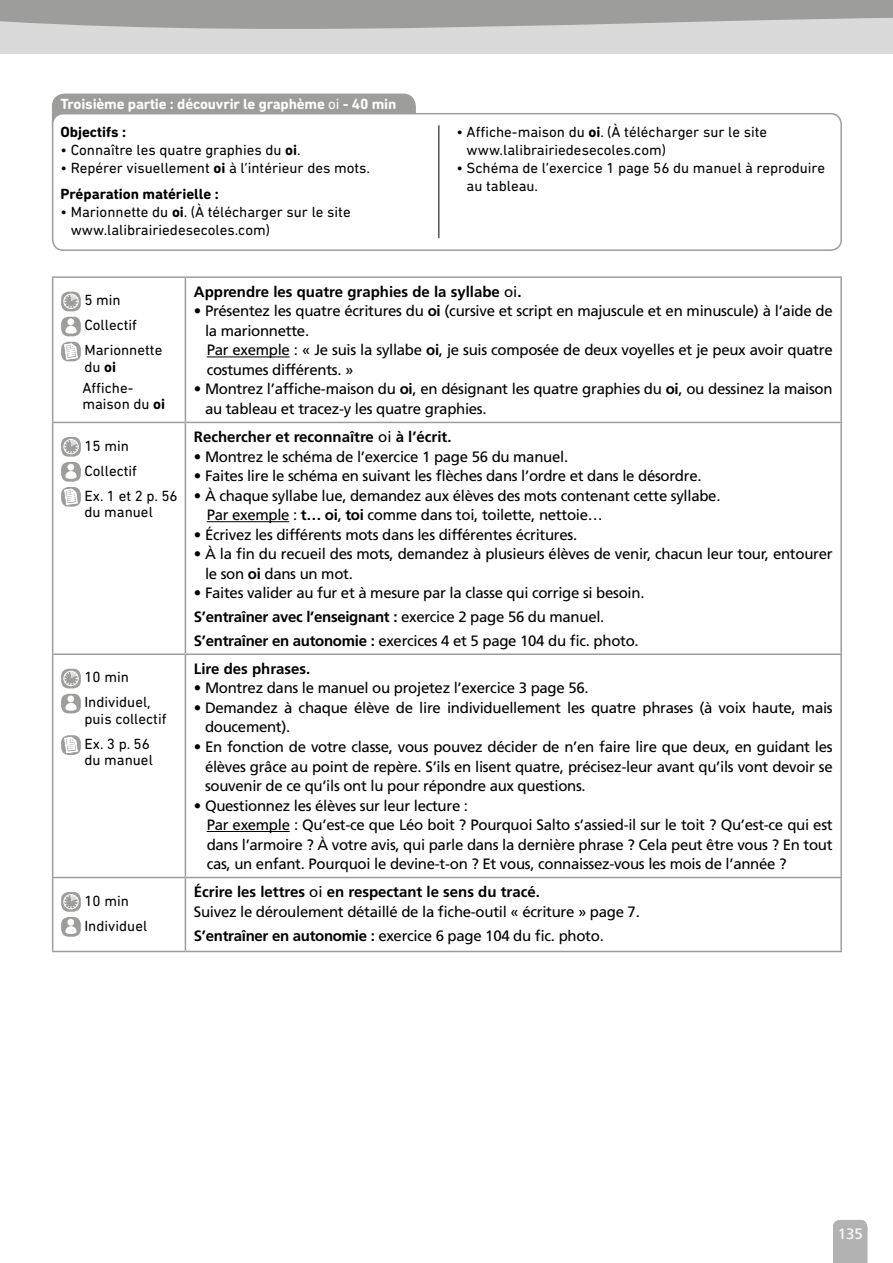
<style>
.page{position:relative;width:893px;height:1263px;background:#fff}
.page>*{position:absolute;margin:0;border:0;box-sizing:border-box;transform-origin:0 0}
.t1{font:15px/19.5px "Frutiger LT Std";letter-spacing:-.02em;color:#000}
.t2{font:15px/25px "DIN Next Rounded LT Pro";color:#000}
.t3{font:700 15px "Frutiger LT Std";color:#000}
.t4{font:700 15px "DIN Next Rounded LT Pro";letter-spacing:-.01em;color:#fff}
.t5{font:700 15px "DIN Next Rounded LT Pro";color:#000}
.t6{font:15px "Frutiger LT Std";color:#fff}
.s1{font-weight:400}
.s2{font-weight:700}
</style>
<div class="page">
<div style="left:0;top:6px;width:893px;height:48px;background:#dadada"></div>
<svg style="left:0;top:13px;width:893px;height:16px"></svg>
<svg style="left:833px;top:1220px;width:34px;height:43px"></svg>
<div style="left:0;top:0;width:893px;height:13px;background:#9d9d9c"></div>
<svg style="left:53px;top:278px;width:787px;height:673px"></svg>
<hr style="left:52px;top:276px;width:133px;height:2px;background:#9d9d9c">
<hr style="left:52px;top:278px;width:1px;height:144px;background:#9d9d9c">
<hr style="left:185px;top:276px;width:657px;height:2px;background:#9d9d9c">
<hr style="left:185px;top:278px;width:1px;height:144px;background:#9d9d9c">
<hr style="left:840px;top:278px;width:2px;height:144px;background:#9d9d9c">
<hr style="left:52px;top:422px;width:133px;height:1px;background:#9d9d9c">
<hr style="left:52px;top:423px;width:1px;height:230px;background:#9d9d9c">
<hr style="left:185px;top:422px;width:657px;height:1px;background:#9d9d9c">
<hr style="left:185px;top:423px;width:1px;height:230px;background:#9d9d9c">
<hr style="left:840px;top:423px;width:2px;height:230px;background:#9d9d9c">
<hr style="left:52px;top:653px;width:133px;height:2px;background:#9d9d9c">
<hr style="left:185px;top:653px;width:657px;height:2px;background:#9d9d9c">
<hr style="left:52px;top:655px;width:1px;height:222px;background:#9d9d9c">
<hr style="left:185px;top:655px;width:1px;height:222px;background:#9d9d9c">
<hr style="left:840px;top:655px;width:2px;height:222px;background:#9d9d9c">
<hr style="left:52px;top:877px;width:133px;height:1px;background:#9d9d9c">
<hr style="left:52px;top:878px;width:1px;height:73px;background:#9d9d9c">
<hr style="left:185px;top:877px;width:657px;height:1px;background:#9d9d9c">
<hr style="left:185px;top:878px;width:1px;height:73px;background:#9d9d9c">
<hr style="left:840px;top:878px;width:2px;height:73px;background:#9d9d9c">
<hr style="left:52px;top:951px;width:133px;height:1px;background:#9d9d9c">
<hr style="left:185px;top:951px;width:657px;height:1px;background:#9d9d9c">
<div style="left:61px;top:292px;width:20px;height:19px;background:#9d9d9c;border-radius:8px"></div>
<div style="left:63px;top:294px;width:16px;height:15px;border:1px solid #fff;border-radius:50%"></div>
<svg style="left:64px;top:294px;width:14px;height:14px"></svg>
<div style="left:61px;top:317px;width:20px;height:19px;background:#9d9d9c;border-radius:8px"></div>
<div style="left:67px;top:318px;width:7px;height:7px;background:#fff;border-radius:50%"></div>
<svg style="left:65px;top:326px;width:12px;height:8px"></svg>
<div style="left:61px;top:342px;width:20px;height:19px;background:#9d9d9c;border-radius:8px"></div>
<svg style="left:64px;top:343px;width:14px;height:17px"></svg>
<hr style="left:207px;top:357px;width:83px;height:1px;background:#000">
<svg style="left:61px;top:437px;width:20px;height:20px"></svg>
<div style="left:63px;top:439px;width:16px;height:15px;border:1px solid #fff;border-radius:50%"></div>
<svg style="left:64px;top:439px;width:14px;height:15px"></svg>
<div style="left:61px;top:462px;width:20px;height:20px;background:#9d9d9c;border-radius:8px"></div>
<div style="left:67px;top:464px;width:7px;height:7px;background:#fff;border-radius:50%"></div>
<svg style="left:65px;top:471px;width:12px;height:8px"></svg>
<div style="left:61px;top:487px;width:20px;height:20px;background:#9d9d9c;border-radius:8px"></div>
<svg style="left:64px;top:488px;width:14px;height:17px"></svg>
<hr style="left:207px;top:521px;width:82px;height:1px;background:#000">
<div style="left:61px;top:669px;width:20px;height:19px;background:#9d9d9c;border-radius:8px"></div>
<div style="left:63px;top:671px;width:16px;height:15px;border:1px solid #fff;border-radius:50%"></div>
<svg style="left:64px;top:671px;width:14px;height:15px"></svg>
<div style="left:61px;top:694px;width:20px;height:19px;background:#9d9d9c;border-radius:8px"></div>
<div style="left:67px;top:696px;width:7px;height:6px;background:#fff;border-radius:50%"></div>
<svg style="left:65px;top:703px;width:12px;height:8px"></svg>
<div style="left:61px;top:735px;width:20px;height:20px;background:#9d9d9c;border-radius:8px"></div>
<svg style="left:64px;top:736px;width:14px;height:17px"></svg>
<hr style="left:207px;top:831px;width:83px;height:1px;background:#000">
<svg style="left:61px;top:892px;width:20px;height:20px"></svg>
<div style="left:63px;top:894px;width:16px;height:15px;border:1px solid #fff;border-radius:50%"></div>
<svg style="left:64px;top:894px;width:14px;height:15px"></svg>
<div style="left:61px;top:917px;width:20px;height:20px;background:#9d9d9c;border-radius:8px"></div>
<div style="left:67px;top:919px;width:7px;height:7px;background:#fff;border-radius:50%"></div>
<svg style="left:65px;top:926px;width:12px;height:8px"></svg>
<div style="left:52px;top:94px;width:364px;height:46px;background:#9d9d9c;border-radius:13px"></div>
<div style="left:53px;top:114px;width:788px;height:136px;background:#fff;border-radius:11px"></div>
<div style="left:52px;top:113px;width:790px;height:138px;border:2px solid #9d9d9c;border-radius:11px"></div>
<hr style="left:438px;top:125px;width:1px;height:113px;background:#000">
<p class="t4" style="left:60px;top:95px;width:337px">Troisième partie : découvrir le graphème <span class="s1">oi</span> - 40 min</p>
<p class="t5" style="left:60px;top:123px;width:67px">Objectifs :</p>
<p class="t2" style="left:60px;top:137px;width:242px">• Connaître les quatre graphies du <span class="s2">oi</span>.</p>
<p class="t2" style="left:60px;top:154px;width:311px;line-height:26.5px">• Repérer visuellement <span class="s2">oi</span> à l’intérieur des mots.<br><span class="s2">Préparation matérielle :</span></p>
<p class="t2" style="left:71px;top:203px;width:282px;line-height:18px;text-indent:-10px">• Marionnette du <span class="s2">oi</span>. (À télécharger sur le site www.lalibrairiedesecoles.com)</p>
<p class="t2" style="left:467px;top:122px;width:302px;line-height:18px;text-indent:-10px">• Affiche-maison du <span class="s2">oi</span>. (À télécharger sur le site www.lalibrairiedesecoles.com)</p>
<p class="t2" style="left:467px;top:158px;width:360px;line-height:18px;text-indent:-10px">• Schéma de l’exercice 1 page 56 du manuel à reproduire au tableau.</p>
<p class="t2" style="left:84px;top:288px;width:79px">5 min<br>Collectif<br>Marionnette</p>
<p class="t2" style="left:82px;top:356px;width:53px;line-height:20.7px">du <span class="s2">oi<br></span>Affiche-</p>
<p class="t2" style="left:82px;top:391px;width:84px">maison du <span class="s2">oi</span></p>
<p class="t2" style="left:84px;top:433px;width:95px">15 min<br>Collectif<br>Ex. 1 et 2 p. 56</p>
<p class="t2" style="left:84px;top:499px;width:70px">du manuel</p>
<p class="t2" style="left:84px;top:665px;width:68px">10 min<br>Individuel,</p>
<p class="t2" style="left:84px;top:706px;width:84px">puis collectif<br>Ex. 3 p. 56</p>
<p class="t2" style="left:84px;top:748px;width:70px">du manuel</p>
<p class="t3" style="left:194px;top:283px;width:329px">Apprendre les quatre graphies de la syllabe <span class="s1">oi</span>.</p>
<p class="t1" style="left:205px;top:301px;width:629px;text-indent:-11px">• Présentez les quatre écritures du <span class="s2">oi</span> (cursive et script en majuscule et en minuscule) à l’aide de la marionnette.<br>Par exemple : « Je suis la syllabe <span class="s2">oi</span>, je suis composée de deux voyelles et je peux avoir quatre costumes différents. »</p>
<p class="t1" style="left:205px;top:379px;width:629px;text-indent:-11px">• Montrez l’affiche-maison du <span class="s2">oi</span>, en désignant les quatre graphies du <span class="s2">oi</span>, ou dessinez la maison au tableau et tracez-y les quatre graphies.</p>
<p class="t3" style="left:194px;top:428px;width:259px">Rechercher et reconnaître <span class="s1">oi</span> à l’écrit.</p>
<p class="t1" style="left:194px;top:447px;width:376px">• Montrez le schéma de l’exercice 1 page 56 du manuel.</p>
<p class="t1" style="left:194px;top:466px;width:509px">• Faites lire le schéma en suivant les flèches dans l’ordre et dans le désordre.</p>
<p class="t1" style="left:207px;top:486px;width:515px;text-indent:-13px">• À chaque syllabe lue, demandez aux élèves des mots contenant cette syllabe.<br>Par exemple : <span class="s2">t… oi</span>, <span class="s2">toi</span> comme dans toi, toilette, nettoie…</p>
<p class="t1" style="left:194px;top:525px;width:385px">• Écrivez les différents mots dans les différentes écritures.</p>
<p class="t1" style="left:205px;top:544px;width:629px;text-indent:-11px">• À la fin du recueil des mots, demandez à plusieurs élèves de venir, chacun leur tour, entourer le son <span class="s2">oi</span> dans un mot.</p>
<p class="t1" style="left:194px;top:581px;width:452px;line-height:23.7px">• Faites valider au fur et à mesure par la classe qui corrige si besoin.<br><span class="s2">S’entraîner avec l’enseignant :</span> exercice 2 page 56 du manuel.<br><span class="s2">S’entraîner en autonomie :</span> exercices 4 et 5 page 104 du fic. photo.</p>
<p class="t3" style="left:194px;top:660px;width:118px">Lire des phrases.</p>
<p class="t1" style="left:194px;top:679px;width:396px">• Montrez dans le manuel ou projetez l’exercice 3 page 56.</p>
<p class="t1" style="left:205px;top:698px;width:629px;text-indent:-11px">• Demandez à chaque élève de lire individuellement les quatre phrases (à voix haute, mais doucement).</p>
<p class="t1" style="left:205px;top:737px;width:629px;text-align:justify;text-indent:-11px">• En fonction de votre classe, vous pouvez décider de n’en faire lire que deux, en guidant les élèves grâce au point de repère. S’ils en lisent quatre, précisez-leur avant qu’ils vont devoir se souvenir de ce qu’ils ont lu pour répondre aux questions.</p>
<p class="t1" style="left:207px;top:796px;width:627px;text-indent:-13px">• Questionnez les élèves sur leur lecture :<br>Par exemple : Qu’est-ce que Léo boit ? Pourquoi Salto s’assied-il sur le toit ? Qu’est-ce qui est dans l’armoire ? À votre avis, qui parle dans la dernière phrase ? Cela peut être vous ? En tout cas, un enfant. Pourquoi le devine-t-on ? Et vous, connaissez-vous les mois de l’année ?</p>
<p class="t2" style="left:84px;top:888px;width:64px">10 min<br>Individuel</p>
<p class="t1" style="left:194px;top:882px;width:447px"><span class="s2">Écrire les lettres</span> oi <span class="s2">en respectant le sens du tracé.<br></span>Suivez le déroulement détaillé de la fiche-outil « écriture » page 7.</p>
<p class="t1" style="left:194px;top:926px;width:411px"><span class="s2">S’entraîner en autonomie :</span> exercice 6 page 104 du fic. photo.</p>
<p class="t6" style="left:838px;top:1224px;width:27px">135</p>
</div>
